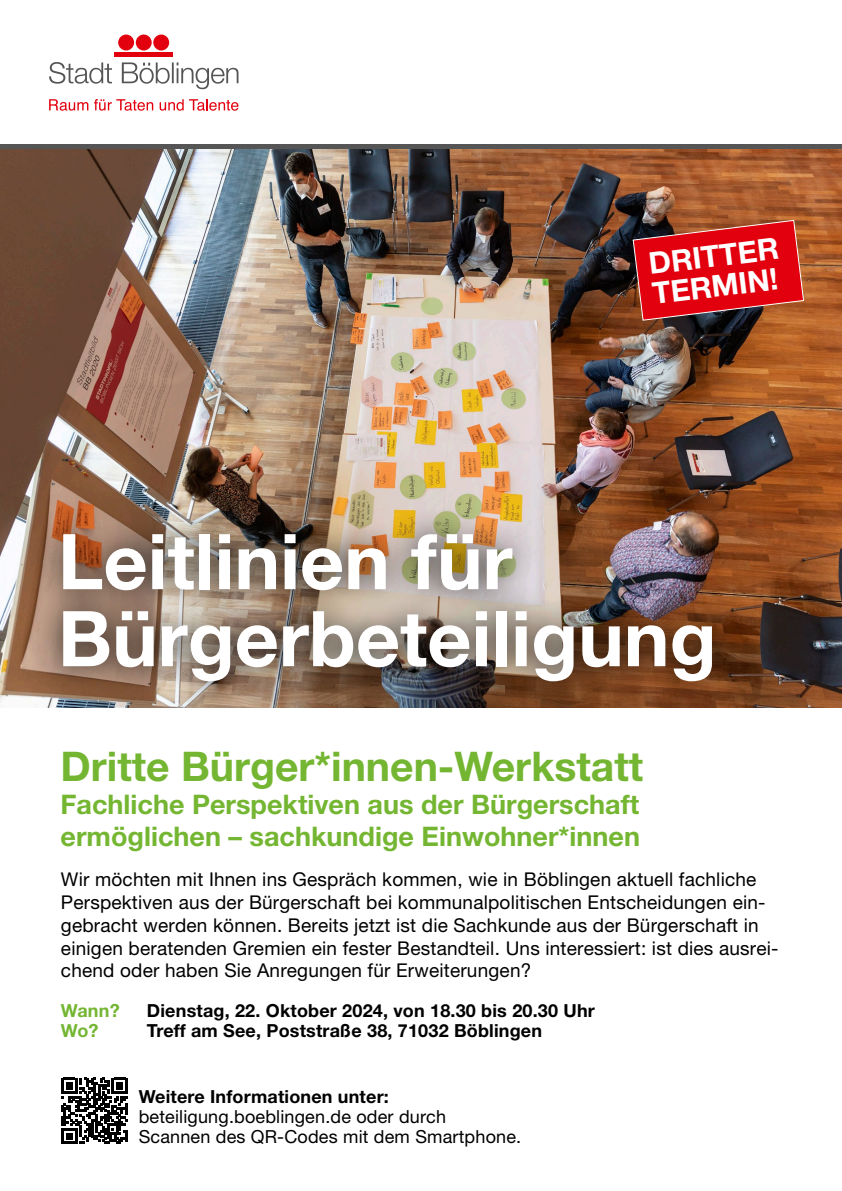
<style>
.page{position:relative;width:842px;height:1191px;background:#fff}
.page>*{position:absolute;margin:0;border:0;box-sizing:border-box;transform-origin:0 0}
.t1{font:700 77px/77px "Helvetica Neue";color:#fff}
.t2{font:700 40.9px "Helvetica Neue";color:#74b632}
.t3{font:700 30px "Helvetica Neue";color:#fff}
.t4{font:700 27px/32.4px "Helvetica Neue";color:#74b632}
.t5{font:19px/22.8px "Helvetica Neue";letter-spacing:.01em;color:#000}
.t6{font:18px/20px "Helvetica Neue";letter-spacing:.01em;color:#000}
.t7{font:700 18px "Helvetica Neue";letter-spacing:.01em;color:#000}
.t8{font:700 18px "Helvetica Neue";letter-spacing:-.01em;color:#74b632}
.s1{font-weight:700}
</style>
<div class="page">
<img style="left:0;top:148px;width:842px;height:559px">
<hr style="left:0;top:144px;width:842px;height:4px;background:#555">
<div style="left:115px;top:52px;width:58px;height:5px;background:#e3000e"></div>
<div style="left:118px;top:35px;width:16px;height:15px;background:#e3000e;border-radius:50%"></div>
<div style="left:153px;top:35px;width:16px;height:15px;background:#e3000e;border-radius:50%"></div>
<div style="left:136px;top:35px;width:16px;height:15px;background:#e3000e;border-radius:50%"></div>
<svg style="left:49px;top:62px;width:189px;height:27px"></svg>
<svg style="left:49px;top:99px;width:39px;height:12px"></svg>
<svg style="left:94px;top:99px;width:59px;height:12px"></svg>
<svg style="left:160px;top:99px;width:78px;height:12px"></svg>
<div style="left:35px;top:506px;width:705px;height:203px;background:#000;opacity:.8"></div>
<svg style="left:61px;top:1077px;width:67px;height:67px"></svg>
<svg style="left:632px;top:219px;width:173px;height:102px;background:#c6161a"></svg>
<p class="t3" style="left:647px;top:245px;width:132px;rotate:-7deg">DRITTER</p>
<p class="t3" style="left:650px;top:275px;width:128px;rotate:-7deg">TERMIN!</p>
<p class="t1" style="left:58px;top:521px;width:660px">Leitlinien für<br>Bürgerbeteiligung</p>
<p class="t2" style="left:61px;top:741px;width:584px">Dritte Bürger*innen-Werkstatt</p>
<p class="t4" style="left:61px;top:787px;width:581px">Fachliche Perspektiven aus der Bürgerschaft ermöglichen – sachkundige Einwohner*innen</p>
<p class="t5" style="left:61px;top:867px;width:719px">Wir möchten mit Ihnen ins Gespräch kommen, wie in Böblingen aktuell fachliche Perspektiven aus der Bürgerschaft bei kommunalpolitischen Entscheidungen ein&shy;gebracht werden können. Bereits jetzt ist die Sachkunde aus der Bürgerschaft in einigen beratenden Gremien ein fester Bestandteil. Uns interessiert: ist dies ausrei&shy;chend oder haben Sie Anregungen für Erweiterungen?</p>
<p class="t8" style="left:61px;top:1000px;width:60px">Wann?</p>
<p class="t7" style="left:147px;top:1000px;width:449px">Dienstag, 22. Oktober 2024, von 18.30 bis 20.30 Uhr</p>
<p class="t8" style="left:61px;top:1020px;width:39px">Wo?</p>
<p class="t7" style="left:147px;top:1020px;width:397px">Treff am See, Poststraße 38, 71032 Böblingen</p>
<p class="t6" style="left:139px;top:1086px;width:309px"><span class="s1">Weitere Informationen unter: </span>beteiligung.boeblingen.de oder durch</p>
<p class="t6" style="left:139px;top:1126px;width:384px">Scannen des QR-Codes mit dem Smartphone.</p>
</div>
